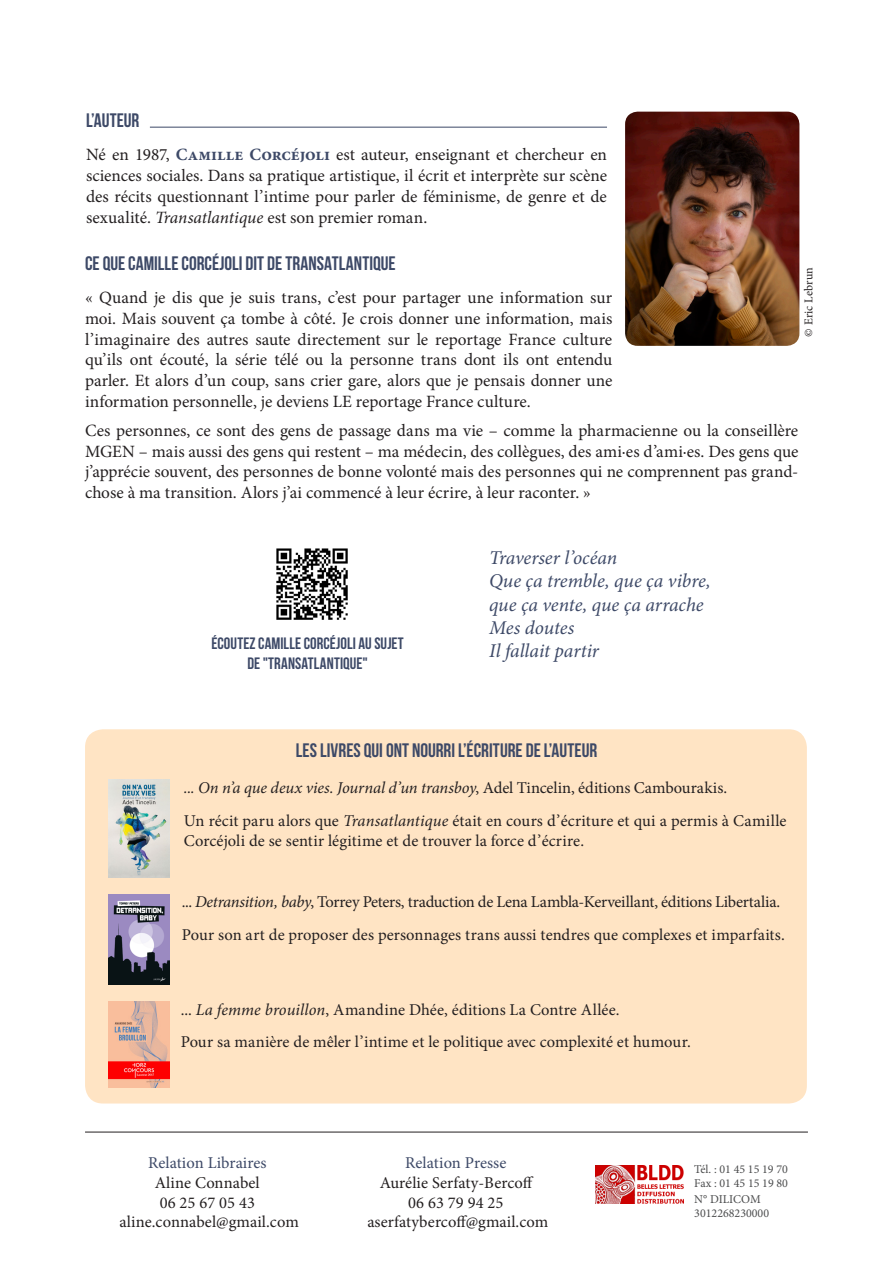
<style>
.page{position:relative;width:893px;height:1263px;background:#fff}
.page>*{position:absolute;margin:0;border:0;box-sizing:border-box;transform-origin:0 0}
.t1{font:700 19.5px "Bebas Neue";color:#3d4967}
.t2{font:italic 19.5px/23.4px "Minion Pro";letter-spacing:-.005em;color:#3d4967}
.t3{font:17.25px/20.7px "Minion Pro";letter-spacing:-.005em;color:#231f20;text-align:justify}
.t4{font:16.5px/19.8px "Minion Pro";letter-spacing:.005em;color:#231f20;text-align:center}
.t5{font:16.5px "Minion Pro";letter-spacing:-.02em;color:#231f20}
.t6{font:italic 16.5px "Minion Pro";letter-spacing:-.01em;color:#231f20}
.t7{font:16.5px/19.8px "Bebas Neue";letter-spacing:.005em;color:#3d4967;text-align:center}
.t8{font:16.5px/19.8px "Minion Pro";letter-spacing:.005em;color:#3d4967;text-align:center}
.t9{font:12px "Minion Pro";color:#4b4c4d}
.t10{font:12px "Minion Pro";letter-spacing:.005em;color:#231f20}
.s1{font-weight:700;color:#3d4967}
.s2{font-style:italic}
.s3{font-style:normal}
.s4{color:#231f20}
.s5{color:#3d4967}
</style>
<div class="page">
<div style="left:85px;top:729px;width:722px;height:374px;background:#ffe4c4;border-radius:18px"></div>
<hr style="left:85px;top:1132px;width:723px;height:1px;background:#231f20">
<img style="left:596px;top:1166px;width:88px;height:37px">
<img style="left:108px;top:894px;width:62px;height:90px">
<img style="left:108px;top:779px;width:62px;height:98px">
<img style="left:108px;top:1001px;width:62px;height:87px">
<hr style="left:150px;top:127px;width:457px;height:1px;background:#3d4967">
<img style="left:625px;top:112px;width:174px;height:234px">
<img style="left:276px;top:548px;width:72px;height:72px">
<p class="t1" style="left:86px;top:110px;width:55px">L’AUTEUR</p>
<p class="t3" style="left:86px;top:145px;width:522px">Né en 1987, <span class="s1">Camille Corcéjoli</span> est auteur, enseignant et chercheur en sciences sociales. Dans sa pratique artistique, il écrit et interprète sur scène des récits questionnant l’intime pour parler de féminisme, de genre et de sexualité. <span class="s2">Transatlantique</span> est son premier roman.</p>
<p class="t1" style="left:85px;top:252px;width:312px">CE QUE CAMILLE CORCÉJOLI DIT DE TRANSATLANTIQUE</p>
<p class="t3" style="left:85px;top:287px;width:529px">« Quand je dis que je suis trans, c’est pour partager une information sur moi. Mais souvent ça tombe à côté. Je crois donner une information, mais l’imaginaire des autres saute directement sur le reportage France culture qu’ils ont écouté, la série télé ou la personne trans dont ils ont entendu parler. Et alors d’un coup, sans crier gare, alors que je pensais donner une information personnelle, je deviens LE reportage France culture.</p>
<p class="t3" style="left:85px;top:420px;width:715px">Ces personnes, ce sont des gens de passage dans ma vie – comme la pharmacienne ou la conseillère MGEN – mais aussi des gens qui restent – ma médecin, des collègues, des ami∙es d’ami∙es. Des gens que j’apprécie souvent, des personnes de bonne volonté mais des personnes qui ne comprennent pas grand&shy;chose à ma transition. Alors j’ai commencé à leur écrire, à leur raconter. »</p>
<p class="t10" style="left:800px;top:337px;width:71px;rotate:-90deg">© Eric Lebrun</p>
<p class="t7" style="left:211px;top:634px;width:194px">ÉCOUTEZ CAMILLE CORCÉJOLI AU SUJET<br>DE "TRANSATLANTIQUE"</p>
<p class="t2" style="left:489px;top:546px;width:130px">Traverser l’océan</p>
<p class="t2" style="left:489px;top:569px;width:223px">Que ça tremble, que ça vibre, que ça vente, que ça arrache</p>
<p class="t2" style="left:489px;top:616px;width:87px">Mes doutes</p>
<p class="t2" style="left:489px;top:639px;width:112px">Il fallait partir</p>
<p class="t1" style="left:296px;top:739px;width:303px">LES LIVRES QUI ONT NOURRI L’ÉCRITURE DE L’AUTEUR</p>
<p class="t6" style="left:184px;top:777px;width:545px">... On n’a que deux vies. Journal d’un transboy<span class="s3">, Adel Tincelin, éditions Cambourakis.</span></p>
<p class="t4" style="left:184px;top:811px;width:604px;text-align:left">Un récit paru alors que <span class="s2">Transatlantique</span> était en cours d’écriture et qui a permis à Camille<br>Corcéjoli de se sentir légitime et de trouver la force d’écrire.</p>
<p class="t5" style="left:182px;top:891px;width:600px">... <span class="s2">Detransition, baby</span>, Torrey Peters, traduction de Lena Lambla-Kerveillant, éditions Libertalia.</p>
<p class="t4" style="left:182px;top:925px;width:605px">Pour son art de proposer des personnages trans aussi tendres que complexes et imparfaits.</p>
<p class="t4" style="left:181px;top:999px;width:440px">... <span class="s2">La femme brouillon</span>, Amandine Dhée, éditions La Contre Allée.</p>
<p class="t4" style="left:181px;top:1032px;width:512px">Pour sa manière de mêler l’intime et le politique avec complexité et humour.</p>
<p class="t8" style="left:148px;top:1153px;width:120px">Relation Libraires<br><span class="s4">Aline Connabel</span></p>
<p class="t4" style="left:120px;top:1192px;width:181px">06 25 67 05 43 aline.connabel@gmail.com</p>
<p class="t4" style="left:380px;top:1153px;width:156px"><span class="s5">Relation Presse<br></span>Aurélie Serfaty-Bercoff</p>
<p class="t4" style="left:367px;top:1192px;width:182px">06 63 79 94 25 aserfatybercoff@gmail.com</p>
<p class="t9" style="left:694px;top:1161px;width:95px">Tél. : 01 45 15 19 70</p>
<p class="t9" style="left:694px;top:1175px;width:95px">Fax : 01 45 15 19 80</p>
<p class="t9" style="left:694px;top:1191px;width:68px">N° DILICOM</p>
<p class="t9" style="left:694px;top:1205px;width:76px">3012268230000</p>
</div>
